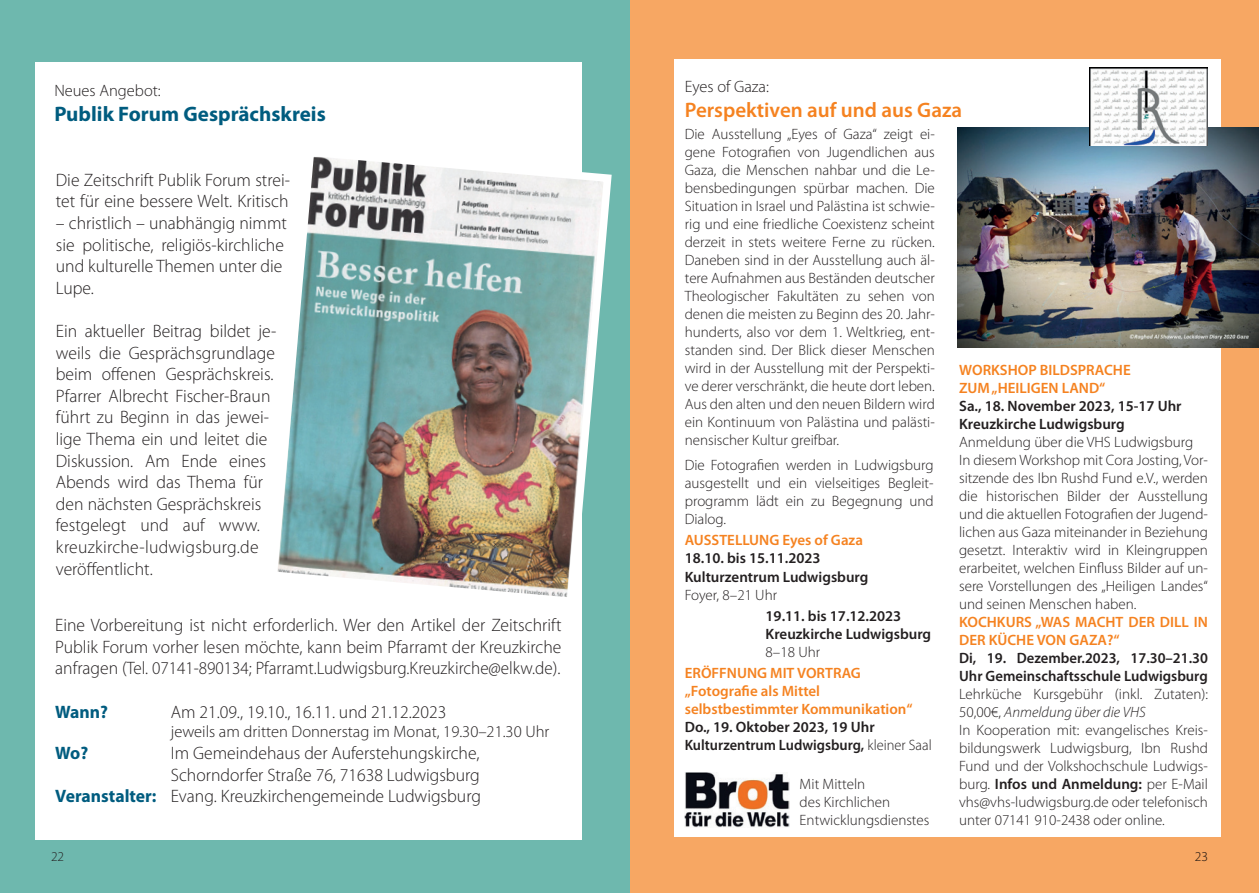
<style>
.page{position:relative;width:1259px;height:893px;background:#fff}
.page>*{position:absolute;margin:0;border:0;box-sizing:border-box;transform-origin:0 0}
.t1{font:700 21px "Myriad Pro";color:#005c7f}
.t2{font:600 21px "Myriad Pro";color:#f58220}
.t3{font:300 18px/21.6px "Myriad Pro";color:#231f20}
.t4{font:700 18px "Myriad Pro";letter-spacing:-.02em;color:#005c7f}
.t5{font:300 16.5px "Myriad Pro";color:#231f20}
.t6{font:300 15px/18px "Myriad Pro";color:#231f20}
.t7{font:600 15px/18px "Myriad Pro";color:#231f20}
.t8{font:600 15px/18px "Myriad Pro";color:#f58220}
.t9{font:300 13.5px "Myriad Pro";color:#231f20}
.s1{font-weight:700;color:#005c7f}
.s2{font-weight:300}
.s3{font-style:italic}
.s4{font-weight:600}
</style>
<div class="page">
<div style="left:0;top:0;width:630px;height:893px;background:#6eb8ae"></div>
<div style="left:35px;top:62px;width:546px;height:778px;background:#fff"></div>
<img style="left:277px;top:144px;width:335px;height:465px">
<div style="left:630px;top:0;width:629px;height:893px;background:#f7a763"></div>
<div style="left:674px;top:60px;width:546px;height:777px;background:#fff"></div>
<img style="left:684px;top:773px;width:106px;height:54px">
<img style="left:958px;top:128px;width:301px;height:220px">
<img style="left:1090px;top:68px;width:118px;height:78px">
<p class="t5" style="left:54px;top:81px;width:108px">Neues Angebot:</p>
<h1 class="t1" style="left:54px;top:102px;width:273px">Publik Forum Gesprächskreis</h1>
<p class="t3" style="left:56px;top:169px;width:236px">Die Zeitschrift Publik Forum strei&shy;tet für eine bessere Welt. Kritisch</p>
<p class="t3" style="left:56px;top:212px;width:232px">– christlich – unabhängig nimmt sie politische, religiös-kirchliche und kulturelle Themen unter die<br>Lupe.</p>
<p class="t3" style="left:56px;top:320px;width:222px">Ein aktueller Beitrag bildet je&shy;weils die Gesprächsgrundlage beim offenen Gesprächskreis.<br>Pfarrer Albrecht Fischer-Braun führt zu Beginn in das jewei&shy;lige Thema ein und leitet die<br>Diskussion. Am Ende eines<br>Abends wird das Thema für den nächsten Gesprächskreis festgelegt und auf www. kreuzkirche-ludwigsburg.de veröffentlicht.</p>
<p class="t3" style="left:55px;top:615px;width:508px;text-align:justify">Eine Vorbereitung ist nicht erforderlich. Wer den Artikel der Zeitschrift Publik Forum vorher lesen möchte, kann beim Pfarramt der Kreuzkirche anfragen (Tel. 07141-890134; Pfarramt.Ludwigsburg.Kreuzkirche@elkw.de).</p>
<p class="t4" style="left:55px;top:701px;width:54px">Wann?</p>
<p class="t3" style="left:171px;top:701px;width:277px">Am 21.09., 19.10., 16.11. und 21.12.2023</p>
<p class="t5" style="left:171px;top:723px;width:380px">jeweils am dritten Donnerstag im Monat, 19.30–21.30 Uhr</p>
<p class="t4" style="left:55px;top:743px;width:34px">Wo?</p>
<p class="t3" style="left:55px;top:742px;width:427px;text-align:right">Im Gemeindehaus der Auferstehungskirche,<br>Schorndorfer Straße 76, 71638 Ludwigsburg<br><span class="s1">Veranstalter:</span> Evang. Kreuzkirchengemeinde Ludwigsburg</p>
<p class="t5" style="left:685px;top:77px;width:86px">Eyes of Gaza:</p>
<h1 class="t2" style="left:685px;top:98px;width:279px">Perspektiven auf und aus Gaza</h1>
<p class="t6" style="left:685px;top:125px;width:252px;text-align:justify">Die Ausstellung „Eyes of Gaza“ zeigt ei&shy;gene Fotografien von Jugendlichen aus Gaza, die Menschen nahbar und die Le&shy;bensbedingungen spürbar machen. Die Situation in Israel und Palästina ist schwie&shy;rig und eine friedliche Coexistenz scheint derzeit in stets weitere Ferne zu rücken.<br>Daneben sind in der Ausstellung auch äl&shy;tere Aufnahmen aus Beständen deutscher Theologischer Fakultäten zu sehen von denen die meisten zu Beginn des 20. Jahr&shy;hunderts, also vor dem 1. Weltkrieg, ent&shy;standen sind. Der Blick dieser Menschen wird in der Ausstellung mit der Perspekti&shy;ve derer verschränkt, die heute dort leben.<br>Aus den alten und den neuen Bildern wird ein Kontinuum von Palästina und palästi&shy;nensischer Kultur greifbar.</p>
<p class="t6" style="left:685px;top:457px;width:250px;text-align:justify">Die Fotografien werden in Ludwigsburg ausgestellt und ein vielseitiges Begleit&shy;programm lädt ein zu Begegnung und Dialog.</p>
<p class="t8" style="left:685px;top:532px;width:180px">AUSSTELLUNG Eyes of Gaza</p>
<p class="t7" style="left:685px;top:550px;width:185px">18.10. bis 15.11.2023<br>Kulturzentrum Ludwigsburg</p>
<p class="t6" style="left:685px;top:586px;width:94px">Foyer, 8–21 Uhr</p>
<p class="t7" style="left:765px;top:607px;width:167px">19.11. bis 17.12.2023<br>Kreuzkirche Ludwigsburg</p>
<p class="t6" style="left:765px;top:643px;width:56px">8–18 Uhr</p>
<p class="t8" style="left:685px;top:664px;width:229px">ERÖFFNUNG MIT VORTRAG „Fotografie als Mittel selbstbestimmter Kommunikation“</p>
<p class="t7" style="left:685px;top:718px;width:248px">Do., 19. Oktober 2023, 19 Uhr<br>Kulturzentrum Ludwigsburg, <span class="s2">kleiner Saal</span></p>
<p class="t6" style="left:799px;top:775px;width:131px">Mit Mitteln<br>des Kirchlichen<br>Entwicklungsdienstes</p>
<p class="t8" style="left:959px;top:361px;width:173px">WORKSHOP BILDSPRACHE<br>ZUM „HEILIGEN LAND“</p>
<p class="t7" style="left:959px;top:397px;width:224px">Sa., 18. November 2023, 15-17 Uhr<br>Kreuzkirche Ludwigsburg</p>
<p class="t6" style="left:959px;top:433px;width:250px">Anmeldung über die VHS Ludwigsburg In diesem Workshop mit Cora Josting, Vor&shy;sitzende des Ibn Rushd Fund e.V., werden die historischen Bilder der Ausstellung und die aktuellen Fotografien der Jugend&shy;lichen aus Gaza miteinander in Beziehung gesetzt. Interaktiv wird in Kleingruppen erarbeitet, welchen Einfluss Bilder auf un&shy;sere Vorstellungen des „Heiligen Landes“ und seinen Menschen haben.</p>
<p class="t8" style="left:959px;top:613px;width:250px">KOCHKURS „WAS MACHT DER DILL IN<br>DER KÜCHE VON GAZA?“</p>
<p class="t7" style="left:959px;top:649px;width:250px">Di, 19. Dezember.2023, 17.30–21.30<br>Uhr Gemeinschaftsschule Ludwigsburg</p>
<p class="t6" style="left:959px;top:685px;width:250px">Lehrküche Kursgebühr (inkl. Zutaten):<br>50,00€, <span class="s3">Anmeldung über die VHS<br></span>In Kooperation mit: evangelisches Kreis&shy;bildungswerk Ludwigsburg, Ibn Rushd Fund und der Volkshochschule Ludwigs&shy;burg. <span class="s4">Infos und Anmeldung:</span> per E-Mail vhs@vhs-ludwigsburg.de oder telefonisch unter 07141 910-2438 oder online.</p>
<p class="t9" style="left:51px;top:849px;width:15px">22</p>
<p class="t9" style="left:1194px;top:849px;width:15px">23</p>
</div>
